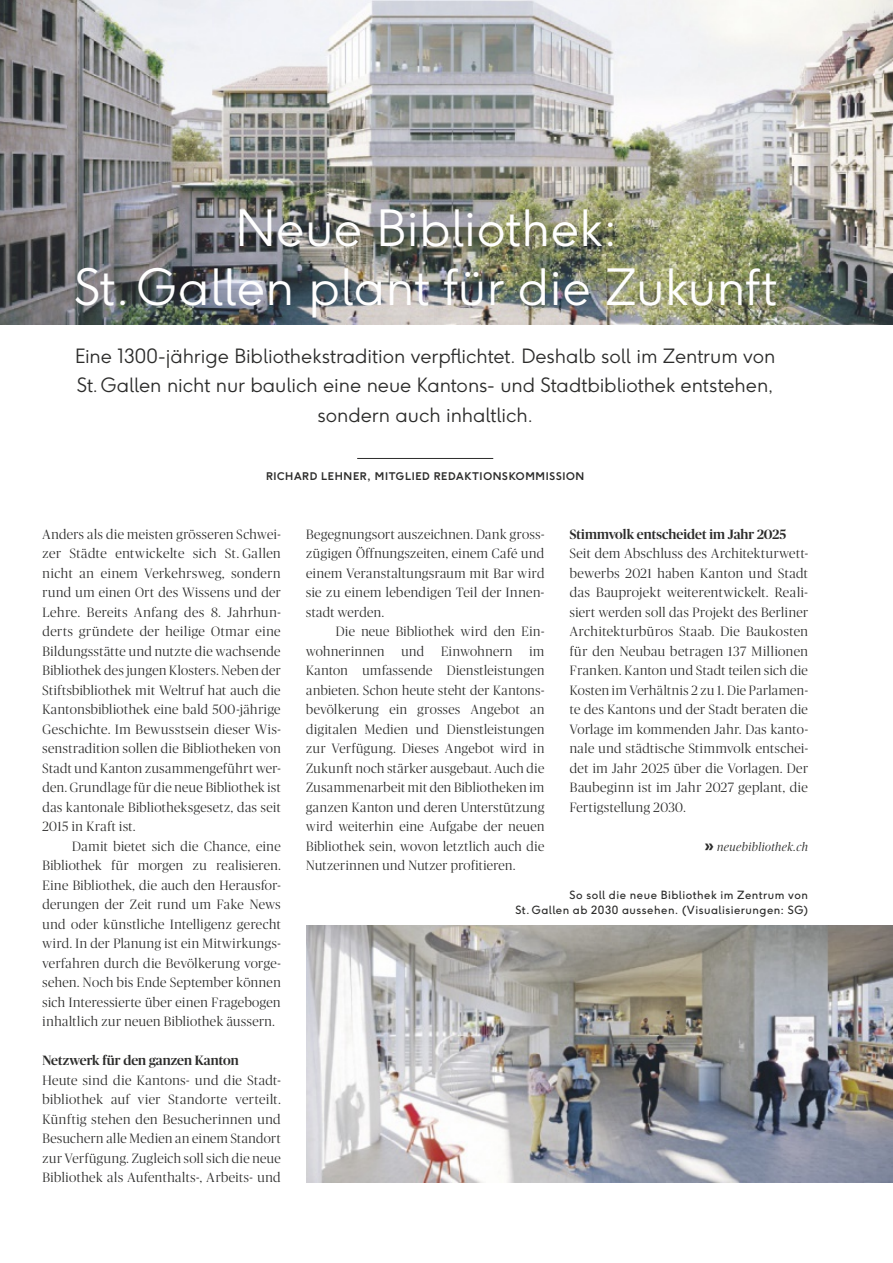
<style>
.page{position:relative;width:893px;height:1263px;background:#fff}
.page>*{position:absolute;margin:0;border:0;box-sizing:border-box;transform-origin:0 0}
.t1{font:300 49.5px/58.5px "F37 Ginger";letter-spacing:.01em;color:#fefefe;text-align:center}
.t2{font:300 19.5px/29.2px "F37 Ginger";color:#2c2c2b;text-align:center}
.t3{font:300 13.5px/19.5px "Publico Banner";letter-spacing:.03em;color:#2c2c2b;text-align:justify}
.t4{font:500 13.5px "Publico Banner";letter-spacing:.005em;color:#2c2c2b}
.t5{font:italic 300 12px "Publico Banner";letter-spacing:.035em;color:#2c2c2b}
.t6{font:11.25px/15px "F37 Ginger";letter-spacing:.04em;color:#2c2c2b;text-align:right}
.t7{font:700 10.5px "F37 Ginger";letter-spacing:.06em;color:#2c2c2b}
.s1{font-family:"F37 Ginger";font-weight:700;font-style:normal;font-size:16.5px}
</style>
<div class="page">
<img style="left:0;top:0;width:893px;height:324px">
<hr style="left:357px;top:458px;width:136px;height:1px;background:#2c2c2b">
<img style="left:306px;top:926px;width:587px;height:256px">
<h1 class="t1" style="left:74px;top:199px;width:704px">Neue Bibliothek:<br>St.Gallen plant für die Zukunft</h1>
<h2 class="t2" style="left:75px;top:341px;width:702px">Eine 1300-jährige Bibliothekstradition verpflichtet. Deshalb soll im Zentrum von<br>St.Gallen nicht nur baulich eine neue Kantons- und Stadtbibliothek entstehen, sondern auch inhaltlich.</h2>
<p class="t7" style="left:266px;top:469px;width:320px">RICHARD LEHNER, MITGLIED REDAKTIONSKOMMISSION</p>
<p class="t3" style="left:43px;top:523px;width:240px">Anders als die meisten grösseren Schwei&shy;zer Städte entwickelte sich St. Gallen nicht an einem Verkehrsweg, sondern rund um einen Ort des Wissens und der Lehre. Bereits Anfang des 8. Jahrhun&shy;derts gründete der heilige Otmar eine Bildungsstätte und nutzte die wachsende Bibliothek des jungen Klosters. Neben der Stiftsbibliothek mit Weltruf hat auch die Kantonsbibliothek eine bald 500-jährige Geschichte. Im Bewusstsein dieser Wis&shy;senstradition sollen die Bibliotheken von Stadt und Kanton zusammengeführt wer&shy;den. Grundlage für die neue Bibliothek ist das kantonale Bibliotheksgesetz, das seit 2015 in Kraft ist.</p>
<p class="t3" style="left:43px;top:835px;width:240px;text-indent:30px">Damit bietet sich die Chance, eine Bibliothek für morgen zu realisieren.<br>Eine Bibliothek, die auch den Herausfor&shy;derungen der Zeit rund um Fake News und oder künstliche Intelligenz gerecht wird. In der Planung ist ein Mitwirkungs&shy;verfahren durch die Bevölkerung vorge&shy;sehen. Noch bis Ende September können sich Interessierte über einen Fragebogen inhaltlich zur neuen Bibliothek äussern.</p>
<p class="t4" style="left:43px;top:1051px;width:198px">Netzwerk für den ganzen Kanton</p>
<p class="t3" style="left:43px;top:1069px;width:240px">Heute sind die Kantons- und die Stadt&shy;bibliothek auf vier Standorte verteilt.<br>Künftig stehen den Besucherinnen und Besuchern alle Medien an einem Standort zur Verfügung. Zugleich soll sich die neue Bibliothek als Aufenthalts-, Arbeits- und</p>
<p class="t3" style="left:306px;top:523px;width:240px">Begegnungsort auszeichnen. Dank gross&shy;zügigen Öffnungszeiten, einem Café und einem Veranstaltungsraum mit Bar wird sie zu einem lebendigen Teil der Innen&shy;stadt werden.</p>
<p class="t3" style="left:306px;top:621px;width:240px;text-indent:30px">Die neue Bibliothek wird den Ein&shy;wohnerinnen</p>
<p class="t3" style="left:401px;top:640px;width:24px">und</p>
<p class="t3" style="left:441px;top:640px;width:73px">Einwohnern</p>
<p class="t3" style="left:306px;top:640px;width:240px;text-indent:223px">im Kanton umfassende Dienstleistungen anbieten. Schon heute steht der Kantons&shy;bevölkerung ein grosses Angebot an digitalen Medien und Dienstleistungen zur Verfügung. Dieses Angebot wird in Zukunft noch stärker ausgebaut. Auch die Zusammenarbeit mit den Bibliotheken im ganzen Kanton und deren Unterstützung wird weiterhin eine Aufgabe der neuen Bibliothek sein, wovon letztlich auch die Nutzerinnen und Nutzer profitieren.</p>
<p class="t4" style="left:570px;top:524px;width:218px">Stimmvolk entscheidet im Jahr 2025</p>
<p class="t3" style="left:570px;top:543px;width:240px">Seit dem Abschluss des Architekturwett&shy;bewerbs 2021 haben Kanton und Stadt das Bauprojekt weiterentwickelt. Reali&shy;siert werden soll das Projekt des Berliner Architekturbüros Staab. Die Baukosten für den Neubau betragen 137 Millionen Franken. Kanton und Stadt teilen sich die Kosten im Verhältnis 2 zu 1. Die Parlamen&shy;te des Kantons und der Stadt beraten die Vorlage im kommenden Jahr. Das kanto&shy;nale und städtische Stimmvolk entschei&shy;det im Jahr 2025 über die Vorlagen. Der Baubeginn ist im Jahr 2027 geplant, die Fertigstellung 2030.</p>
<p class="t5" style="left:704px;top:839px;width:105px"><span class="s1">»</span> neuebibliothek.ch</p>
<p class="t6" style="left:515px;top:887px;width:294px">So soll die neue Bibliothek im Zentrum von<br>St. Gallen ab 2030 aussehen. (Visualisierungen: SG)</p>
</div>
